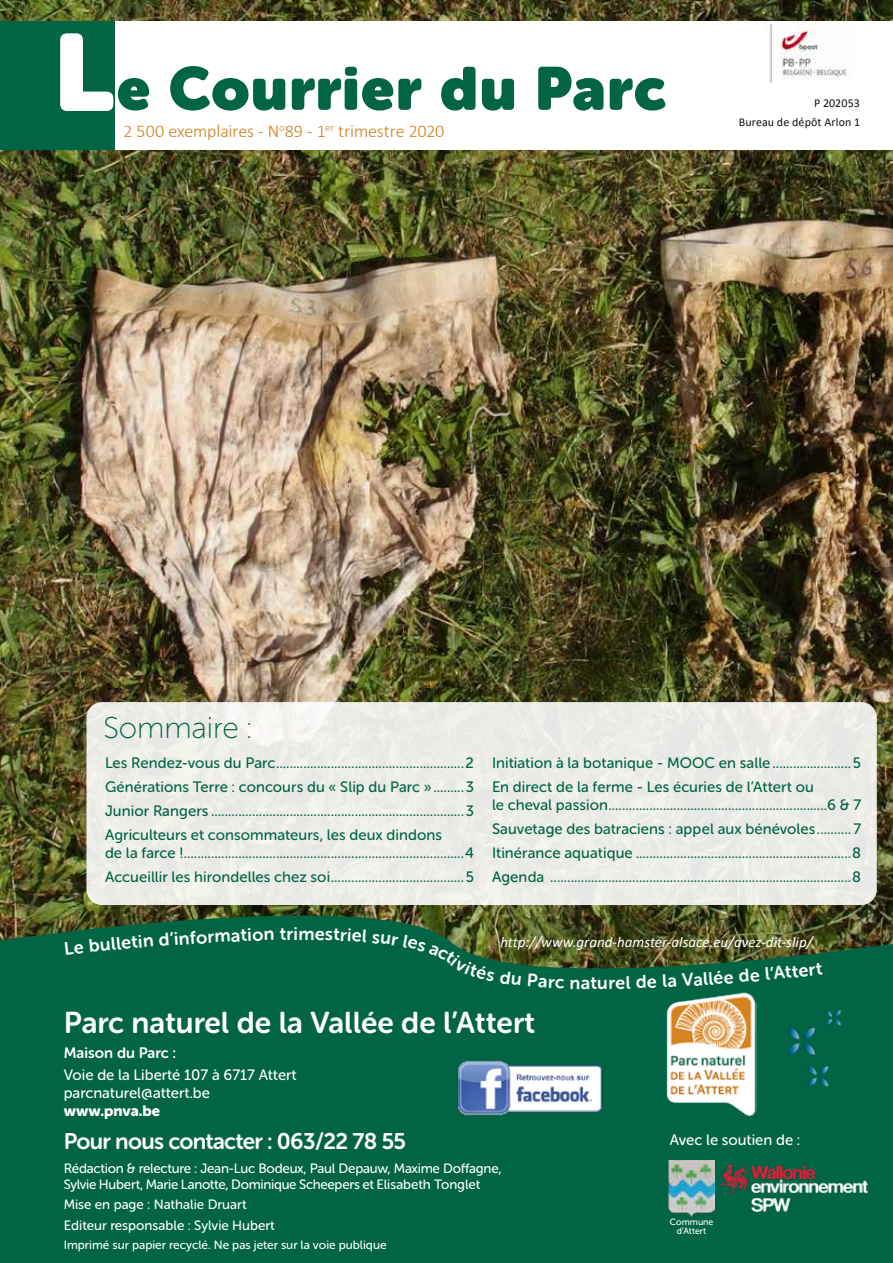
<style>
.page{position:relative;width:893px;height:1263px;background:#fff}
.page>*{position:absolute;margin:0;border:0;box-sizing:border-box;transform-origin:0 0}
.t1{font:108px "Museo Sans Rounded";color:#fff}
.t2{font:60px "Museo Sans Rounded";letter-spacing:.025em;color:#006445}
.t3{font:30px "Museo Sans Rounded 700";color:#fff}
.t4{font:30px "Museo Sans Rounded 100";color:#006445}
.t5{font:22.5px "Museo Sans Rounded 700";letter-spacing:-.03em;color:#fff}
.t6{font:300 18px "Calibri";letter-spacing:-.01em;color:#ce7f1e}
.t7{font:18px "Museo Sans Rounded 700";color:#fff}
.t8{font:15px/24px "Museo Sans Rounded 500";letter-spacing:.005em;color:#006445;text-align:justify}
.t9{font:15px/18px "Museo Sans Rounded 500";color:#fff}
.t10{font:italic 15px "Calibri";color:#fff}
.t11{font:15px "Museo Sans Rounded 700";color:#fff}
.t12{font:15px "Museo Sans Rounded 900";color:#fff}
.t13{font:13.5px/16.2px "Museo Sans Rounded 500";letter-spacing:-.015em;color:#fff}
.t14{font:12px "Museo Sans Rounded 500";color:#fff}
.t15{font:12px/19.2px "Calibri";letter-spacing:.01em;color:#131313;text-align:right}
.t16{font:9px/8.7px "Museo Sans Rounded 500";color:#fff;text-align:center}
</style>
<div class="page">
<img style="left:0;top:0;width:893px;height:882px">
<svg style="left:0;top:882px;width:893px;height:381px;background:#0a6141"></svg>
<div style="left:115px;top:21px;width:778px;height:129px;background:#fff"></div>
<img style="left:451px;top:1055px;width:157px;height:65px">
<img style="left:665px;top:990px;width:91px;height:128px">
<div style="left:86px;top:702px;width:791px;height:203px;background:#ecece7;border-radius:16px"></div>
<img style="left:719px;top:1153px;width:158px;height:71px">
<div style="left:0;top:21px;width:115px;height:129px;background:#006445"></div>
<img style="left:769px;top:21px;width:82px;height:62px">
<img style="left:669px;top:1160px;width:45px;height:56px">
<div style="left:774px;top:994px;width:106px;height:108px;background:#006445"></div>
<svg style="left:208px;top:928px;width:78px;height:15px"></svg>
<svg style="left:315px;top:928px;width:206px;height:58px;background:#106440"></svg>
<svg style="left:528px;top:973px;width:36px;height:16px"></svg>
<svg style="left:571px;top:979px;width:18px;height:10px"></svg>
<svg style="left:609px;top:976px;width:21px;height:13px"></svg>
<svg style="left:636px;top:975px;width:21px;height:13px"></svg>
<svg style="left:663px;top:973px;width:31px;height:14px"></svg>
<h1 class="t1" style="left:54px;top:11px;width:61px">L</h1>
<h2 class="t2" style="left:117px;top:54px;width:550px">e Courrier du Parc</h2>
<p class="t6" style="left:123px;top:120px;width:322px">2 500 exemplaires - N<sup>o</sup>89 - 1<sup>er</sup> trimestre 2020</p>
<p class="t15" style="left:739px;top:93px;width:123px">P 202053<br>Bureau de dépôt Arlon 1</p>
<h3 class="t4" style="left:103px;top:712px;width:150px">Sommaire :</h3>
<p class="t8" style="left:105px;top:751px;width:370px">Les Rendez-vous du Parc.......................................................2<br>Générations Terre : concours du « Slip du Parc ».........3<br>Junior Rangers ..........................................................................3<br>Agriculteurs et consommateurs, les deux dindons</p>
<p class="t8" style="left:105px;top:841px;width:370px">de la farce !..................................................................................4<br>Accueillir les hirondelles chez soi.......................................5</p>
<p class="t7" style="left:63px;top:939px;width:48px;rotate:-6deg">Le bu</p>
<p class="t7" style="left:110px;top:934px;width:44px;rotate:-5deg">lletin</p>
<p class="t7" style="left:158px;top:930px;width:50px;rotate:-4deg">d’info</p>
<p class="t7" style="left:287px;top:923px;width:30px">rim</p>
<p class="t8" style="left:492px;top:751px;width:370px">Initiation à la botanique - MOOC en salle.......................5<br>En direct de la ferme - Les écuries de l’Attert ou</p>
<p class="t8" style="left:492px;top:793px;width:371px">le cheval passion................................................................6 &amp; 7<br>Sauvetage des batraciens : appel aux bénévoles.......... 7<br>Itinérance aquatique ...............................................................8<br>Agenda ........................................................................................8</p>
<p class="t10" style="left:500px;top:932px;width:314px">http://www.grand-hamster-alsace.eu/avez-dit-slip/</p>
<p class="t7" style="left:590px;top:973px;width:19px">tu</p>
<p class="t7" style="left:693px;top:969px;width:42px;rotate:-4deg">allée</p>
<p class="t7" style="left:738px;top:966px;width:48px;rotate:-5deg">de l’A</p>
<p class="t7" style="left:784px;top:962px;width:39px;rotate:-6deg">ttert</p>
<h3 class="t3" style="left:64px;top:1006px;width:473px">Parc naturel de la Vallée de l’Attert</h3>
<p class="t11" style="left:64px;top:1044px;width:114px">Maison du Parc :</p>
<p class="t9" style="left:64px;top:1066px;width:234px">Voie de la Liberté 107 à 6717 Attert parcnaturel@attert.be</p>
<p class="t12" style="left:64px;top:1102px;width:98px">www.pnva.be</p>
<h3 class="t5" style="left:64px;top:1128px;width:344px">Pour nous contacter : 063/22 78 55</h3>
<p class="t13" style="left:64px;top:1160px;width:439px">Rédaction &amp; relecture : Jean-Luc Bodeux, Paul Depauw, Maxime Doffagne,<br>Sylvie Hubert, Marie Lanotte, Dominique Scheepers et Elisabeth Tonglet</p>
<p class="t13" style="left:64px;top:1195px;width:213px;line-height:20.4px">Mise en page : Nathalie Druart<br>Editeur responsable : Sylvie Hubert</p>
<p class="t14" style="left:64px;top:1238px;width:324px">Imprimé sur papier recyclé. Ne pas jeter sur la voie publique</p>
<p class="t9" style="left:670px;top:1131px;width:132px">Avec le soutien de :</p>
<p class="t16" style="left:670px;top:1217px;width:45px">Commune d’Attert</p>
</div>
